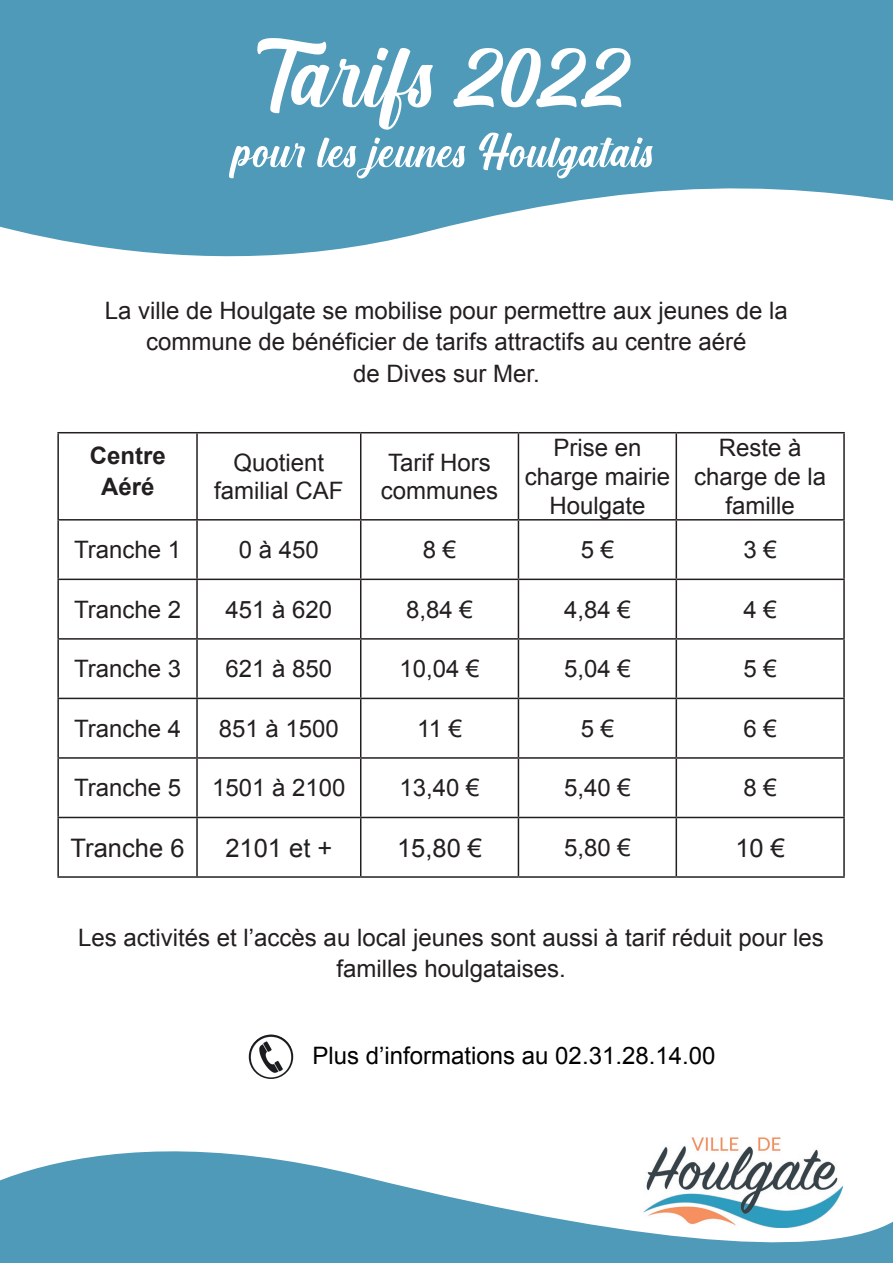
<style>
.page{position:relative;width:893px;height:1263px;background:#fff}
.page>*{position:absolute;margin:0;border:0;box-sizing:border-box;transform-origin:0 0}
.t1{font:120px "Cream Cake";color:#fff}
.t2{font:60px "Cream Cake";color:#fff}
.t3{font:25.5px "Arial";color:#231f20}
.t4{font:24px/28.8px "Arial";color:#231f20;text-align:center}
.t5{font:24px "Arial";color:#000}
.t6{font:700 24px "Arial";color:#231f20}
</style>
<div class="page">
<svg style="left:0;top:1137px;width:893px;height:126px;fill:#4f99b9"></svg>
<hr style="left:57px;top:432px;width:140px;height:1px;background:#231f20">
<hr style="left:57px;top:433px;width:2px;height:86px;background:#231f20">
<hr style="left:197px;top:432px;width:164px;height:1px;background:#231f20">
<hr style="left:196px;top:433px;width:2px;height:86px;background:#231f20">
<hr style="left:361px;top:432px;width:157px;height:1px;background:#231f20">
<hr style="left:360px;top:433px;width:1px;height:86px;background:#231f20">
<hr style="left:518px;top:432px;width:158px;height:1px;background:#231f20">
<hr style="left:518px;top:433px;width:1px;height:86px;background:#231f20">
<hr style="left:676px;top:432px;width:169px;height:1px;background:#231f20">
<hr style="left:676px;top:433px;width:1px;height:86px;background:#231f20">
<hr style="left:843px;top:433px;width:2px;height:86px;background:#231f20">
<hr style="left:57px;top:519px;width:140px;height:1px;background:#231f20">
<hr style="left:57px;top:520px;width:2px;height:59px;background:#231f20">
<hr style="left:197px;top:519px;width:164px;height:1px;background:#231f20">
<hr style="left:196px;top:520px;width:2px;height:59px;background:#231f20">
<hr style="left:361px;top:519px;width:157px;height:1px;background:#231f20">
<hr style="left:360px;top:520px;width:1px;height:59px;background:#231f20">
<hr style="left:518px;top:519px;width:158px;height:1px;background:#231f20">
<hr style="left:518px;top:520px;width:1px;height:59px;background:#231f20">
<hr style="left:676px;top:519px;width:169px;height:1px;background:#231f20">
<hr style="left:676px;top:520px;width:1px;height:59px;background:#231f20">
<hr style="left:843px;top:520px;width:2px;height:59px;background:#231f20">
<hr style="left:57px;top:579px;width:140px;height:1px;background:#231f20">
<hr style="left:57px;top:580px;width:2px;height:58px;background:#231f20">
<hr style="left:197px;top:579px;width:164px;height:1px;background:#231f20">
<hr style="left:196px;top:580px;width:2px;height:58px;background:#231f20">
<hr style="left:361px;top:579px;width:157px;height:1px;background:#231f20">
<hr style="left:360px;top:580px;width:1px;height:58px;background:#231f20">
<hr style="left:518px;top:579px;width:158px;height:1px;background:#231f20">
<hr style="left:518px;top:580px;width:1px;height:58px;background:#231f20">
<hr style="left:676px;top:579px;width:169px;height:1px;background:#231f20">
<hr style="left:676px;top:580px;width:1px;height:58px;background:#231f20">
<hr style="left:843px;top:580px;width:2px;height:58px;background:#231f20">
<hr style="left:57px;top:638px;width:140px;height:2px;background:#231f20">
<hr style="left:57px;top:640px;width:2px;height:58px;background:#231f20">
<hr style="left:197px;top:638px;width:164px;height:2px;background:#231f20">
<hr style="left:196px;top:640px;width:2px;height:58px;background:#231f20">
<hr style="left:361px;top:638px;width:157px;height:2px;background:#231f20">
<hr style="left:360px;top:640px;width:1px;height:58px;background:#231f20">
<hr style="left:518px;top:638px;width:158px;height:2px;background:#231f20">
<hr style="left:518px;top:640px;width:1px;height:58px;background:#231f20">
<hr style="left:676px;top:638px;width:169px;height:2px;background:#231f20">
<hr style="left:676px;top:640px;width:1px;height:58px;background:#231f20">
<hr style="left:843px;top:640px;width:2px;height:58px;background:#231f20">
<hr style="left:57px;top:698px;width:140px;height:1px;background:#231f20">
<hr style="left:57px;top:699px;width:2px;height:58px;background:#231f20">
<hr style="left:197px;top:698px;width:164px;height:1px;background:#231f20">
<hr style="left:196px;top:699px;width:2px;height:58px;background:#231f20">
<hr style="left:361px;top:698px;width:157px;height:1px;background:#231f20">
<hr style="left:360px;top:699px;width:1px;height:58px;background:#231f20">
<hr style="left:518px;top:698px;width:158px;height:1px;background:#231f20">
<hr style="left:518px;top:699px;width:1px;height:58px;background:#231f20">
<hr style="left:676px;top:698px;width:169px;height:1px;background:#231f20">
<hr style="left:676px;top:699px;width:1px;height:58px;background:#231f20">
<hr style="left:843px;top:699px;width:2px;height:58px;background:#231f20">
<hr style="left:57px;top:757px;width:140px;height:2px;background:#231f20">
<hr style="left:57px;top:759px;width:2px;height:58px;background:#231f20">
<hr style="left:197px;top:757px;width:164px;height:2px;background:#231f20">
<hr style="left:196px;top:759px;width:2px;height:58px;background:#231f20">
<hr style="left:361px;top:757px;width:157px;height:2px;background:#231f20">
<hr style="left:360px;top:759px;width:1px;height:58px;background:#231f20">
<hr style="left:518px;top:757px;width:158px;height:2px;background:#231f20">
<hr style="left:518px;top:759px;width:1px;height:58px;background:#231f20">
<hr style="left:676px;top:757px;width:169px;height:2px;background:#231f20">
<hr style="left:676px;top:759px;width:1px;height:58px;background:#231f20">
<hr style="left:843px;top:759px;width:2px;height:58px;background:#231f20">
<hr style="left:57px;top:817px;width:140px;height:1px;background:#231f20">
<hr style="left:57px;top:818px;width:2px;height:58px;background:#231f20">
<hr style="left:197px;top:817px;width:164px;height:1px;background:#231f20">
<hr style="left:196px;top:818px;width:2px;height:58px;background:#231f20">
<hr style="left:361px;top:817px;width:157px;height:1px;background:#231f20">
<hr style="left:360px;top:818px;width:1px;height:58px;background:#231f20">
<hr style="left:518px;top:817px;width:158px;height:1px;background:#231f20">
<hr style="left:518px;top:818px;width:1px;height:58px;background:#231f20">
<hr style="left:676px;top:817px;width:169px;height:1px;background:#231f20">
<hr style="left:676px;top:818px;width:1px;height:58px;background:#231f20">
<hr style="left:843px;top:818px;width:2px;height:58px;background:#231f20">
<hr style="left:57px;top:876px;width:140px;height:2px;background:#231f20">
<hr style="left:197px;top:876px;width:164px;height:2px;background:#231f20">
<hr style="left:361px;top:876px;width:157px;height:2px;background:#231f20">
<hr style="left:518px;top:876px;width:158px;height:2px;background:#231f20">
<hr style="left:676px;top:876px;width:169px;height:2px;background:#231f20">
<svg style="left:0;top:0;width:893px;height:257px;background:#66a6c2"></svg>
<hr style="left:0;top:0;width:363px;height:4px;background:#4f99b9">
<img style="left:249px;top:1034px;width:44px;height:45px;border-radius:22px">
<p class="t1" style="left:257px;top:19px;width:373px">Tarifs 2022</p>
<p class="t2" style="left:234px;top:123px;width:420px">pour les jeunes Houlgatais</p>
<p class="t4" style="left:105px;top:295px;width:684px;line-height:31.5px">La ville de Houlgate se mobilise pour permettre aux jeunes de la commune de bénéficier de tarifs attractifs au centre aéré</p>
<p class="t4" style="left:353px;top:359px;width:188px">de Dives sur Mer.</p>
<p class="t6" style="left:90px;top:440px;width:78px">Centre</p>
<p class="t6" style="left:101px;top:471px;width:55px">Aéré</p>
<p class="t4" style="left:233px;top:448px;width:92px">Quotient</p>
<p class="t4" style="left:214px;top:477px;width:131px">familial CAF</p>
<p class="t4" style="left:381px;top:448px;width:119px">Tarif Hors communes</p>
<p class="t4" style="left:525px;top:434px;width:147px">Prise en charge mairie<br>Houlgate</p>
<p class="t4" style="left:694px;top:434px;width:134px">Reste à charge de la famille</p>
<p class="t4" style="left:74px;top:536px;width:109px">Tranche 1</p>
<p class="t4" style="left:239px;top:536px;width:82px">0 à 450</p>
<p class="t4" style="left:423px;top:536px;width:35px">8 €</p>
<p class="t4" style="left:581px;top:536px;width:35px">5 €</p>
<p class="t4" style="left:743px;top:536px;width:35px">3 €</p>
<p class="t4" style="left:74px;top:595px;width:109px">Tranche 2</p>
<p class="t4" style="left:225px;top:595px;width:108px">451 à 620</p>
<p class="t4" style="left:406px;top:595px;width:68px">8,84 €</p>
<p class="t4" style="left:564px;top:595px;width:68px">4,84 €</p>
<p class="t4" style="left:743px;top:595px;width:35px">4 €</p>
<p class="t4" style="left:74px;top:655px;width:109px">Tranche 3</p>
<p class="t4" style="left:225px;top:655px;width:108px">621 à 850</p>
<p class="t4" style="left:400px;top:655px;width:82px">10,04 €</p>
<p class="t4" style="left:564px;top:655px;width:68px">5,04 €</p>
<p class="t4" style="left:743px;top:655px;width:35px">5 €</p>
<p class="t4" style="left:74px;top:714px;width:109px">Tranche 4</p>
<p class="t4" style="left:219px;top:714px;width:122px">851 à 1500</p>
<p class="t4" style="left:417px;top:714px;width:46px">11 €</p>
<p class="t4" style="left:581px;top:714px;width:35px">5 €</p>
<p class="t4" style="left:743px;top:714px;width:35px">6 €</p>
<p class="t4" style="left:74px;top:774px;width:109px">Tranche 5</p>
<p class="t4" style="left:212px;top:774px;width:135px">1501 à 2100</p>
<p class="t4" style="left:400px;top:774px;width:82px">13,40 €</p>
<p class="t4" style="left:564px;top:774px;width:68px">5,40 €</p>
<p class="t4" style="left:743px;top:774px;width:35px">8 €</p>
<p class="t3" style="left:71px;top:831px;width:115px">Tranche 6</p>
<p class="t3" style="left:225px;top:831px;width:109px">2101 et +</p>
<p class="t3" style="left:397px;top:831px;width:87px">15,80 €</p>
<p class="t4" style="left:564px;top:833px;width:68px">5,80 €</p>
<p class="t3" style="left:735px;top:831px;width:51px">10 €</p>
<p class="t4" style="left:78px;top:922px;width:747px;line-height:31.5px">Les activités et l’accès au local jeunes sont aussi à tarif réduit pour les familles houlgataises.</p>
<p class="t5" style="left:312px;top:1040px;width:404px">Plus d’informations au 02.31.28.14.00</p>
</div>
